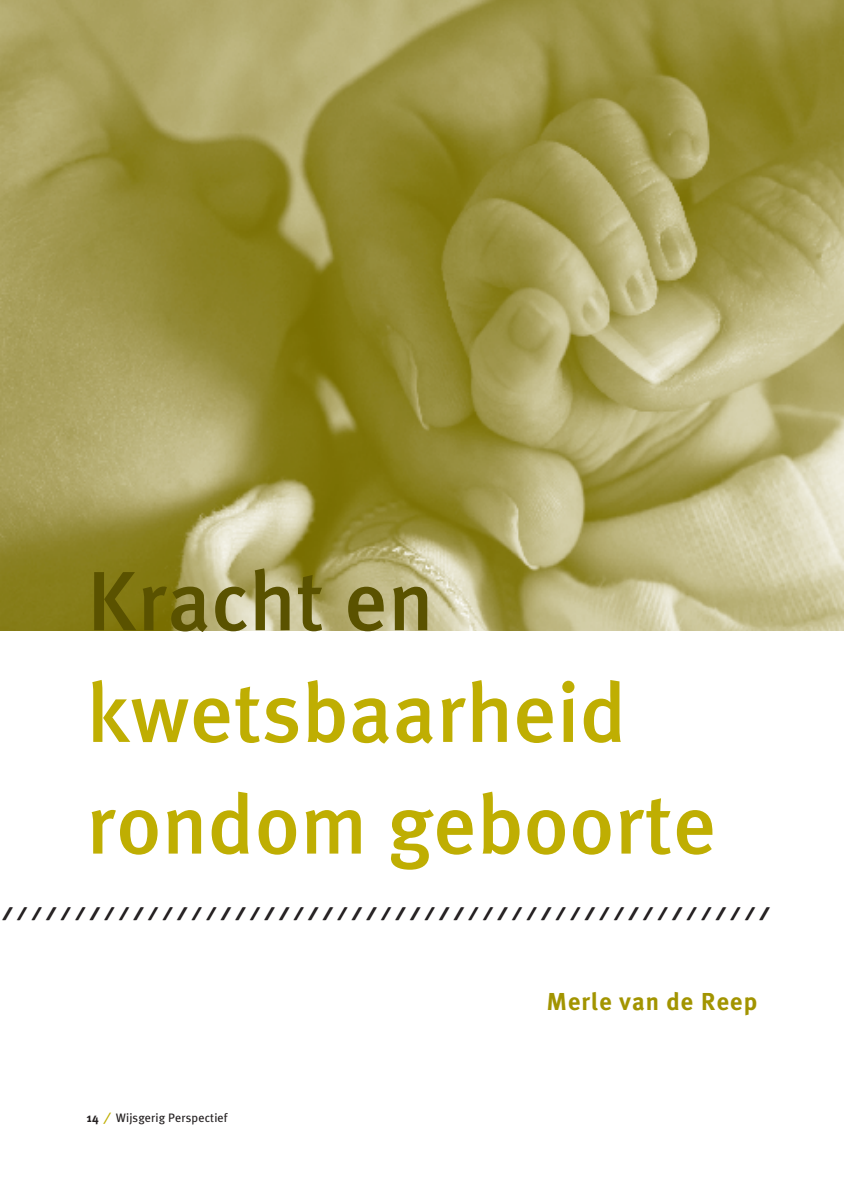
<style>
.page{position:relative;width:844px;height:1191px;background:#fff}
.page>*{position:absolute;margin:0;border:0;box-sizing:border-box;transform-origin:0 0}
.t1{font:500 84px/111.6px "Meta Plus";letter-spacing:.01em;color:#bfae02}
.t2{font:500 84px "Meta Plus";letter-spacing:.01em;color:#5a5200}
.t3{font:700 24.5px "Meta Plus";letter-spacing:.04em;color:#a29400}
.t4{font:900 14px "Meta Plus";color:#231f20}
.t5{font:12.25px "Meta Plus";letter-spacing:.01em;color:#231f20}
.s1{font-weight:700}
.s2{font-weight:700;color:#bfae02}
</style>
<div class="page">
<img style="left:0;top:0;width:843px;height:630px">
<h1 class="t2" style="left:87px;top:552px;width:348px">Kracht en</h1>
<h1 class="t1" style="left:87px;top:656px;width:630px">kwetsbaarheid rondom geboorte</h1>
<p class="t4" style="left:5px;top:905px;width:763px">⁄ ⁄ ⁄ ⁄ ⁄ ⁄ ⁄ ⁄ ⁄ ⁄ ⁄ ⁄ ⁄ ⁄ ⁄ ⁄ ⁄ ⁄ ⁄ ⁄ ⁄ ⁄ ⁄ ⁄ ⁄ ⁄ ⁄ ⁄ ⁄ ⁄ ⁄ ⁄ ⁄ ⁄ ⁄ ⁄ ⁄ ⁄ ⁄ ⁄ ⁄ ⁄ ⁄ ⁄ ⁄ ⁄ ⁄ ⁄ ⁄ ⁄ ⁄ ⁄ ⁄</p>
<p class="t5" style="left:87px;top:1110px;width:142px"><span class="s1">14</span> <span class="s2">⁄</span> Wijsgerig Perspectief</p>
<h2 class="t3" style="left:546px;top:987px;width:212px">Merle van de Reep</h2>
</div>
